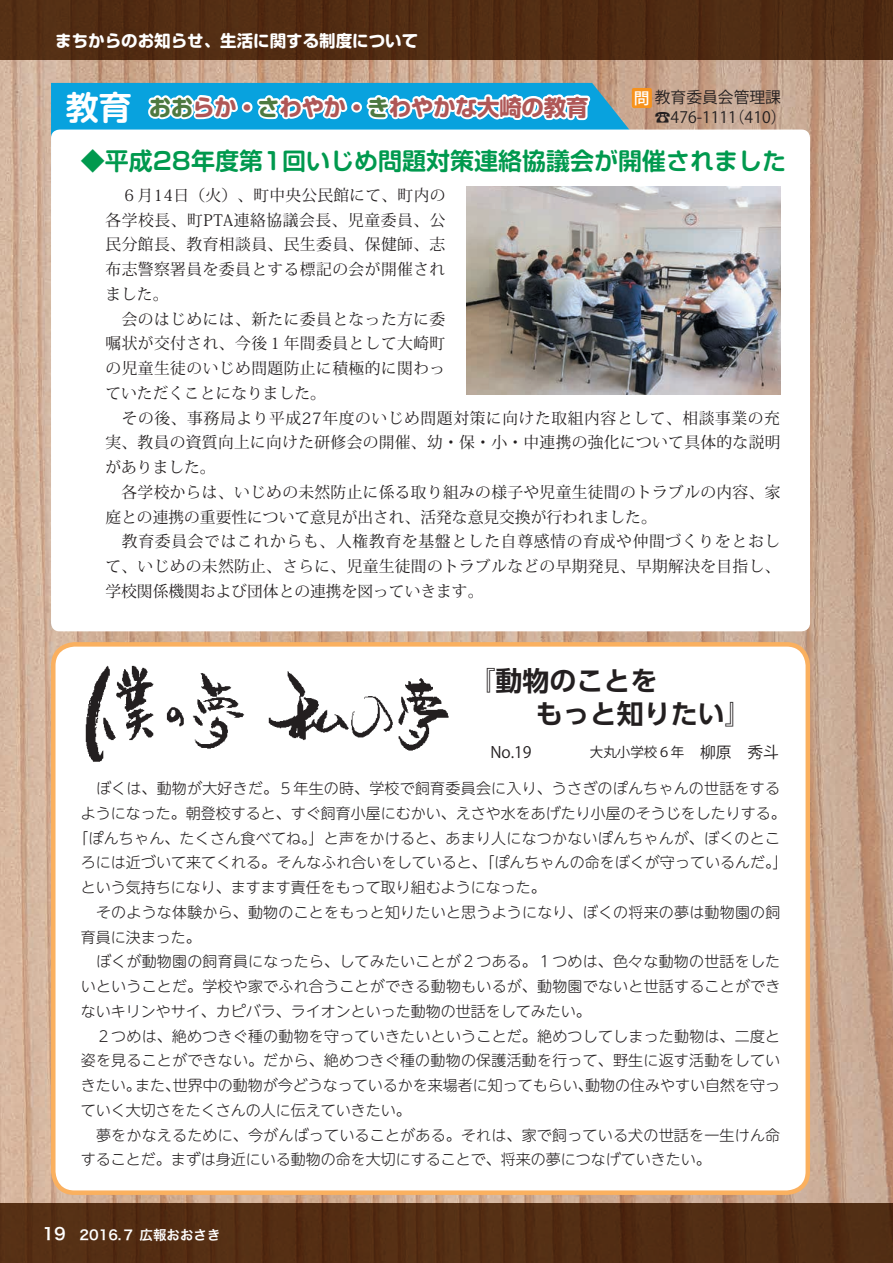
<style>
.page{position:relative;width:893px;height:1263px;background:#fff}
.page>*{position:absolute;margin:0;border:0;box-sizing:border-box;transform-origin:0 0}
.t1{font:700 33px "UD Shin M Go Pr 6 De";color:#fff}
.カレンダー内容{font:700 27px "UD Shin Go Pr 6 De";color:#231f20}
.t2{font:700 24px "Soft Go Std De";color:#00994e}
.t3{font:700 22.5px "Soft Go Std";letter-spacing:-.02em;color:#af5757}
.t4{font:700 16.5px "Soft Go Std";color:#fff}
.カレンダー内容-2{font:15.75px/24.8px "Koz Min Pro";letter-spacing:.02em;color:#231f20;text-align:justify}
.カレンダー内容-3{font:15.75px "Koz Go Pro";color:#231f20}
.t5{font:300 15px/24.8px "UD Shin M Go Pr 6";letter-spacing:.005em;color:#231f20}
.t6{font:13.5px "Hira Kaku Pro W6";color:#fff}
.横組み{font:13.5px "Koz Go Pro";color:#231f20}
.s1{font-weight:500;color:#fff}
.s2{color:#4d7940}
.s3{font-size:15.75px}
.s4{font-size:16.5px}
</style>
<div class="page">
<img style="left:0;top:59px;width:893px;height:1144px">
<div style="left:0;top:1203px;width:893px;height:60px;background:#532e13"></div>
<div style="left:0;top:0;width:893px;height:59px;background:#512c13"></div>
<svg style="left:51px;top:83px;width:630px;height:53px;background:#39a3c8"></svg>
<svg style="left:145px;top:92px;width:95px;height:31px"></svg>
<div style="left:242px;top:102px;width:11px;height:11px;border:4px solid #fff;border-radius:50%"></div>
<svg style="left:255px;top:93px;width:94px;height:30px"></svg>
<div style="left:351px;top:102px;width:11px;height:11px;border:4px solid #fff;border-radius:50%"></div>
<svg style="left:364px;top:0;width:228px;height:124px"></svg>
<div style="left:51px;top:130px;width:759px;height:501px;background:#fff;border-radius:9px"></div>
<div style="left:53px;top:644px;width:755px;height:549px;background:#fff;border-radius:21px"></div>
<div style="left:51px;top:642px;width:759px;height:553px;border:4px solid #fab05f;border-radius:21px"></div>
<img style="left:467px;top:187px;width:313px;height:208px">
<img style="left:85px;top:665px;width:364px;height:97px">
<p class="t4" style="left:55px;top:29px;width:365px">まちからのお知らせ、生活に関する制度について</p>
<p class="カレンダー内容-3" style="left:634px;top:87px;width:148px"><span class="s1">問</span>教育委員会管理課</p>
<p class="カレンダー内容-3" style="left:655px;top:107px;width:133px">☎476-1111（410）</p>
<p class="t1" style="left:66px;top:79px;width:67px">教育</p>
<p class="t3" style="left:149px;top:91px;width:441px"><span class="s2">おお</span>らか・<span class="s2">さ</span>わやか・<span class="s2">き</span>わやかな大崎の教育</p>
<p class="t2" style="left:81px;top:144px;width:707px">◆平成28年度第1回いじめ問題対策連絡協議会が開催されました</p>
<p class="カレンダー内容-2" style="left:105px;top:182px;width:342px">　６月14日（火）、町中央公民館にて、町内の各学校長、町PTA連絡協議会長、児童委員、公民分館長、教育相談員、民生委員、保健師、志布志警察署員を委員とする標記の会が開催されました。</p>
<p class="カレンダー内容-2" style="left:105px;top:306px;width:341px">　会のはじめには、新たに委員となった方に委嘱状が交付され、今後１年間委員として大崎町の児童生徒のいじめ問題防止に積極的に関わっていただくことになりました。</p>
<p class="カレンダー内容-2" style="left:105px;top:405px;width:676px">　その後、事務局より平成27年度のいじめ問題対策に向けた取組内容として、相談事業の充実、教員の資質向上に向けた研修会の開催、幼・保・小・中連携の強化について具体的な説明がありました。</p>
<p class="カレンダー内容-2" style="left:105px;top:479px;width:676px">　各学校からは、いじめの未然防止に係る取り組みの様子や児童生徒間のトラブルの内容、家庭との連携の重要性について意見が出され、活発な意見交換が行われました。</p>
<p class="カレンダー内容-2" style="left:105px;top:529px;width:676px">　教育委員会ではこれからも、人権教育を基盤とした自尊感情の育成や仲間づくりをとおして、いじめの未然防止、さらに、児童生徒間のトラブルなどの早期発見、早期解決を目指し、学校関係機関および団体との連携を図っていきます。</p>
<p class="カレンダー内容" style="left:468px;top:659px;width:190px">『動物のことを</p>
<p class="カレンダー内容" style="left:482px;top:692px;width:271px">　　もっと知りたい』</p>
<p class="横組み" style="left:590px;top:743px;width:191px">大丸小学校６年<span class="s3">　柳原　秀斗</span></p>
<p class="カレンダー内容-3" style="left:490px;top:742px;width:43px">No.19</p>
<p class="t5" style="left:81px;top:775px;width:706px">　ぼくは、動物が大好きだ。５年生の時、学校で飼育委員会に入り、うさぎのぽんちゃんの世話をするようになった。朝登校すると、すぐ飼育小屋にむかい、えさや水をあげたり小屋のそうじをしたりする。</p>
<p class="t5" style="left:81px;top:825px;width:708px;text-indent:-8px">「ぽんちゃん、たくさん食べてね。」と声をかけると、あまり人になつかないぽんちゃんが、ぼくのところには近づいて来てくれる。そんなふれ合いをしていると、「ぽんちゃんの命をぼくが守っているんだ。」という気持ちになり、ますます責任をもって取り組むようになった。</p>
<p class="t5" style="left:81px;top:899px;width:701px">　そのような体験から、動物のことをもっと知りたいと思うようになり、ぼくの将来の夢は動物園の飼育員に決まった。</p>
<p class="t5" style="left:81px;top:948px;width:701px;text-align:justify">　ぼくが動物園の飼育員になったら、してみたいことが２つある。１つめは、色々な動物の世話をしたいということだ。学校や家でふれ合うことができる動物もいるが、動物園でないと世話することができないキリンやサイ、カピバラ、ライオンといった動物の世話をしてみたい。</p>
<p class="t5" style="left:81px;top:1023px;width:701px;text-align:justify">　２つめは、絶めつきぐ種の動物を守っていきたいということだ。絶めつしてしまった動物は、二度と姿を見ることができない。だから、絶めつきぐ種の動物の保護活動を行って、野生に返す活動をしていきたい。また、世界中の動物が今どうなっているかを来場者に知ってもらい、動物の住みやすい自然を守っていく大切さをたくさんの人に伝えていきたい。</p>
<p class="t5" style="left:81px;top:1122px;width:701px">　夢をかなえるために、今がんばっていることがある。それは、家で飼っている犬の世話を一生けん命することだ。まずは身近にいる動物の命を大切にすることで、将来の夢につなげていきたい。</p>
<p class="t6" style="left:43px;top:1222px;width:180px"><span class="s4">19</span> 2016.７ 広報おおさき</p>
</div>
